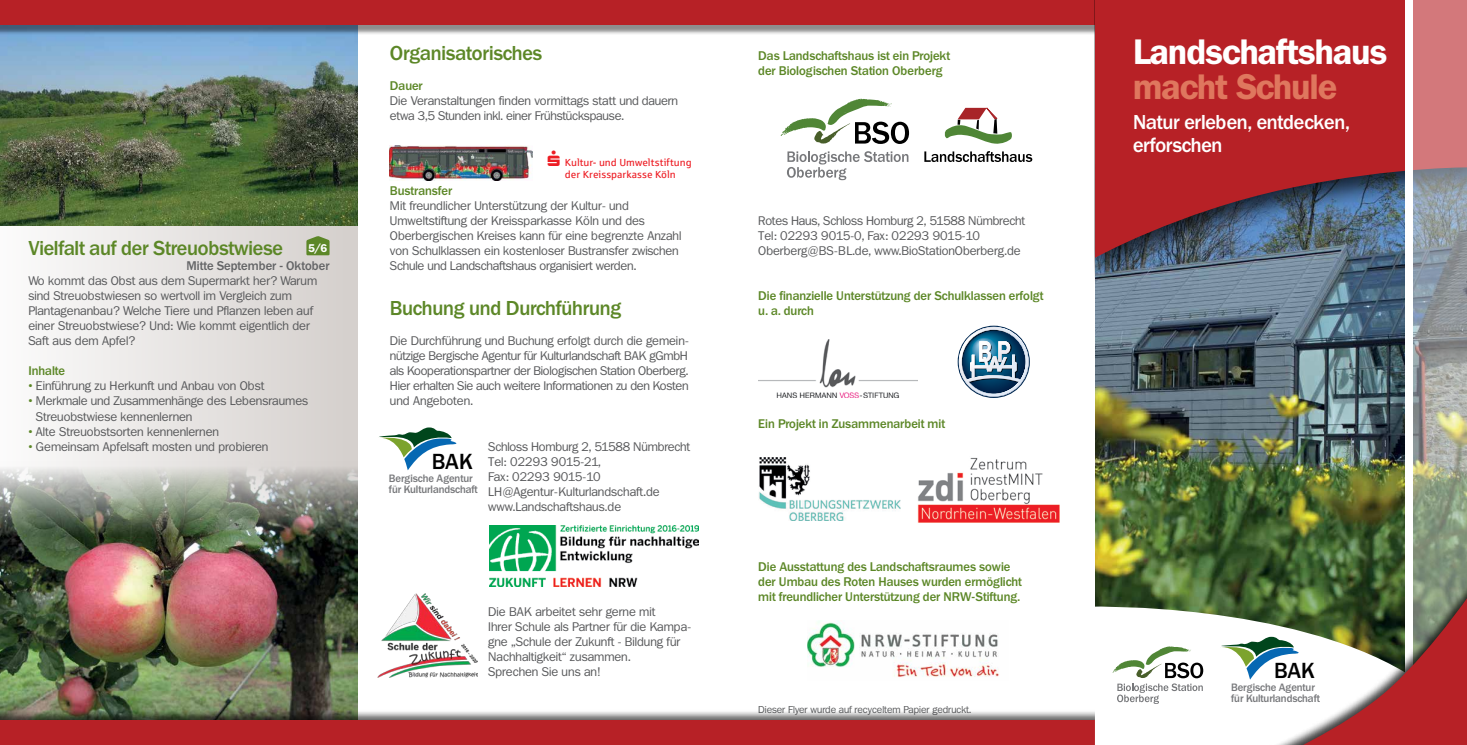
<style>
.page{position:relative;width:1467px;height:745px;background:#fff}
.page>*{position:absolute;margin:0;border:0;box-sizing:border-box;transform-origin:0 0}
.t1{font:600 35px "Franklin ITCBQ";letter-spacing:-.02em;color:#fff}
.t2{font:600 35px "Franklin ITCBQ";letter-spacing:-.02em;color:#df775e}
.t3{font:500 21.62px "Franklin ITCBQ";letter-spacing:-.005em;color:#000}
.t4{font:500 20px "Franklin ITCBQ";letter-spacing:-.01em;color:#5c8727}
.t5{font:500 20px/22.5px "Franklin ITCBQ";letter-spacing:-.01em;color:#fff}
.t6{font:12.5px/15px "Franklin ITCBQ";color:#58595b}
.t7{font:500 12.5px/15px "Franklin ITCBQ";color:#5c8727}
.t8{font:500 12.5px "Franklin ITCBQ";color:#636466}
.t9{font:600 11.12px "Franklin ITCBQ";color:#fff}
.t10{font:500 10.62px/11px "Franklin ITCBQ";letter-spacing:-.005em;color:#77787b}
.t11{font:10.25px/11.9px "Sparkasse Rg";color:#ed1d24}
.t12{font:10px "Franklin ITCBQ";color:#58595b}
.s1{color:#5c8727}
</style>
<div class="page">
<div style="left:0;top:0;width:358px;height:744px;background:linear-gradient(to right,#fcfbfb,#d4cfcc)"></div>
<img style="left:0;top:35px;width:358px;height:190px">
<img style="left:758px;top:339px;width:160px;height:59px">
<svg style="left:958px;top:325px;width:72px;height:72px"></svg>
<img style="left:918px;top:457px;width:141px;height:66px">
<img style="left:759px;top:457px;width:141px;height:63px">
<img style="left:808px;top:620px;width:191px;height:57px">
<img style="left:0;top:461px;width:358px;height:248px">
<svg style="left:306px;top:236px;width:24px;height:19px"></svg>
<img style="left:390px;top:146px;width:143px;height:35px">
<img style="left:377px;top:593px;width:101px;height:84px">
<svg style="left:379px;top:427px;width:78px;height:43px"></svg>
<img style="left:489px;top:525px;width:210px;height:61px">
<svg style="left:787px;top:151px;width:121px;height:29px"></svg>
<svg style="left:781px;top:99px;width:128px;height:45px"></svg>
<svg style="left:944px;top:107px;width:68px;height:37px"></svg>
<svg style="left:924px;top:151px;width:108px;height:11px"></svg>
<div style="left:0;top:709px;width:1113px;height:35px;background:#000;opacity:.6"></div>
<div style="left:0;top:720px;width:1113px;height:24px;background:#b72126"></div>
<img style="left:1095px;top:287px;width:310px;height:315px">
<svg style="left:1095px;top:602px;width:125px;height:142px"></svg>
<div style="left:0;top:0;width:1116px;height:35px;background:#000;opacity:.45"></div>
<div style="left:0;top:0;width:1113px;height:25px;background:#b72126"></div>
<div style="left:1095px;top:0;width:372px;height:287px;background:#000;opacity:.75"></div>
<svg style="left:1095px;top:0;width:311px;height:257px;background:#9f2e37"></svg>
<svg style="left:1406px;top:0;width:61px;height:569px;background:#b29f9c"></svg>
<div style="left:1258px;top:569px;width:209px;height:175px;background:#000;opacity:.75"></div>
<svg style="left:1113px;top:646px;width:90px;height:57px"></svg>
<svg style="left:1220px;top:582px;width:247px;height:162px"></svg>
<h3 class="t4" style="left:28px;top:237px;width:256px">Vielfalt auf der Streuobstwiese</h3>
<p class="t8" style="left:187px;top:259px;width:145px">Mitte September - Oktober</p>
<p class="t6" style="left:28px;top:273px;width:290px">Wo kommt das Obst aus dem Supermarkt her? Warum sind Streuobstwiesen so wertvoll im Vergleich zum Plantagenanbau? Welche Tiere und Pflanzen leben auf einer Streuobstwiese? Und: Wie kommt eigentlich der Saft aus dem Apfel?</p>
<p class="t7" style="left:28px;top:364px;width:38px">Inhalte</p>
<p class="t6" style="left:28px;top:378px;width:238px"><span class="s1">•</span> Einführung zu Herkunft und Anbau von Obst</p>
<p class="t6" style="left:36px;top:393px;width:274px;text-indent:-8px"><span class="s1">•</span> Merkmale und Zusammenhänge des Lebensraumes<br>Streuobstwiese kennenlernen</p>
<p class="t6" style="left:28px;top:423px;width:192px"><span class="s1">•</span> Alte Streuobstsorten kennenlernen</p>
<p class="t6" style="left:28px;top:438px;width:242px"><span class="s1">•</span> Gemeinsam Apfelsaft mosten und probieren</p>
<p class="t9" style="left:309px;top:241px;width:20px">5/6</p>
<h3 class="t4" style="left:390px;top:42px;width:154px">Organisatorisches</h3>
<p class="t7" style="left:390px;top:79px;width:34px">Dauer</p>
<p class="t6" style="left:390px;top:93px;width:289px">Die Veranstaltungen finden vormittags statt und dauern etwa 3,5 Stunden inkl. einer Frühstückspause.</p>
<p class="t11" style="left:565px;top:156px;width:128px">Kultur- und Umweltstiftung der Kreissparkasse Köln</p>
<p class="t7" style="left:390px;top:184px;width:64px">Bustransfer</p>
<p class="t6" style="left:390px;top:198px;width:293px">Mit freundlicher Unterstützung der Kultur- und Umweltstiftung der Kreissparkasse Köln und des Oberbergischen Kreises kann für eine begrenzte Anzahl von Schulklassen ein kostenloser Bustransfer zwischen Schule und Landschaftshaus organisiert werden.</p>
<h3 class="t4" style="left:390px;top:297px;width:233px">Buchung und Durchführung</h3>
<p class="t6" style="left:390px;top:333px;width:300px;text-align:justify">Die Durchführung und Buchung erfolgt durch die gemein&shy;nützige Bergische Agentur für Kulturlandschaft BAK gGmbH als Kooperationspartner der Biologischen Station Oberberg.<br>Hier erhalten Sie auch weitere Informationen zu den Kosten und Angeboten.</p>
<p class="t6" style="left:488px;top:438px;width:203px">Schloss Homburg 2, 51588 Nümbrecht<br>Tel: 02293 9015-21,<br>Fax: 02293 9015-10<br>LH@Agentur-Kulturlandschaft.de www.Landschaftshaus.de</p>
<h2 class="t3" style="left:432px;top:449px;width:42px">BAK</h2>
<p class="t10" style="left:389px;top:472px;width:90px">Bergische Agentur für Kulturlandschaft</p>
<p class="t6" style="left:488px;top:603px;width:204px">Die BAK arbeitet sehr gerne mit<br>Ihrer Schule als Partner für die Kampa&shy;gne „Schule der Zukunft - Bildung für<br>Nachhaltigkeit“ zusammen.<br>Sprechen Sie uns an!</p>
<p class="t7" style="left:758px;top:49px;width:193px">Das Landschaftshaus ist ein Projekt der Biologischen Station Oberberg</p>
<p class="t6" style="left:758px;top:213px;width:268px">Rotes Haus, Schloss Homburg 2, 51588 Nümbrecht<br>Tel: 02293 9015-0, Fax: 02293 9015-10<br>Oberberg@BS-BL.de, www.BioStationOberberg.de</p>
<p class="t7" style="left:758px;top:289px;width:287px">Die finanzielle Unterstützung der Schulklassen erfolgt u. a. durch</p>
<p class="t7" style="left:758px;top:416px;width:188px">Ein Projekt in Zusammenarbeit mit</p>
<p class="t7" style="left:758px;top:559px;width:265px">Die Ausstattung des Landschaftsraumes sowie der Umbau des Roten Hauses wurden ermöglicht mit freundlicher Unterstützung der NRW-Stiftung.</p>
<p class="t12" style="left:758px;top:703px;width:215px">Dieser Flyer wurde auf recyceltem Papier gedruckt.</p>
<h1 class="t1" style="left:1133px;top:32px;width:256px">Landschaftshaus</h1>
<h1 class="t2" style="left:1133px;top:67px;width:206px">macht Schule</h1>
<h3 class="t5" style="left:1133px;top:111px;width:218px">Natur erleben, entdecken, erforschen</h3>
<h2 class="t3" style="left:1274px;top:658px;width:42px">BAK</h2>
<p class="t10" style="left:1231px;top:681px;width:90px">Bergische Agentur für Kulturlandschaft</p>
</div>
